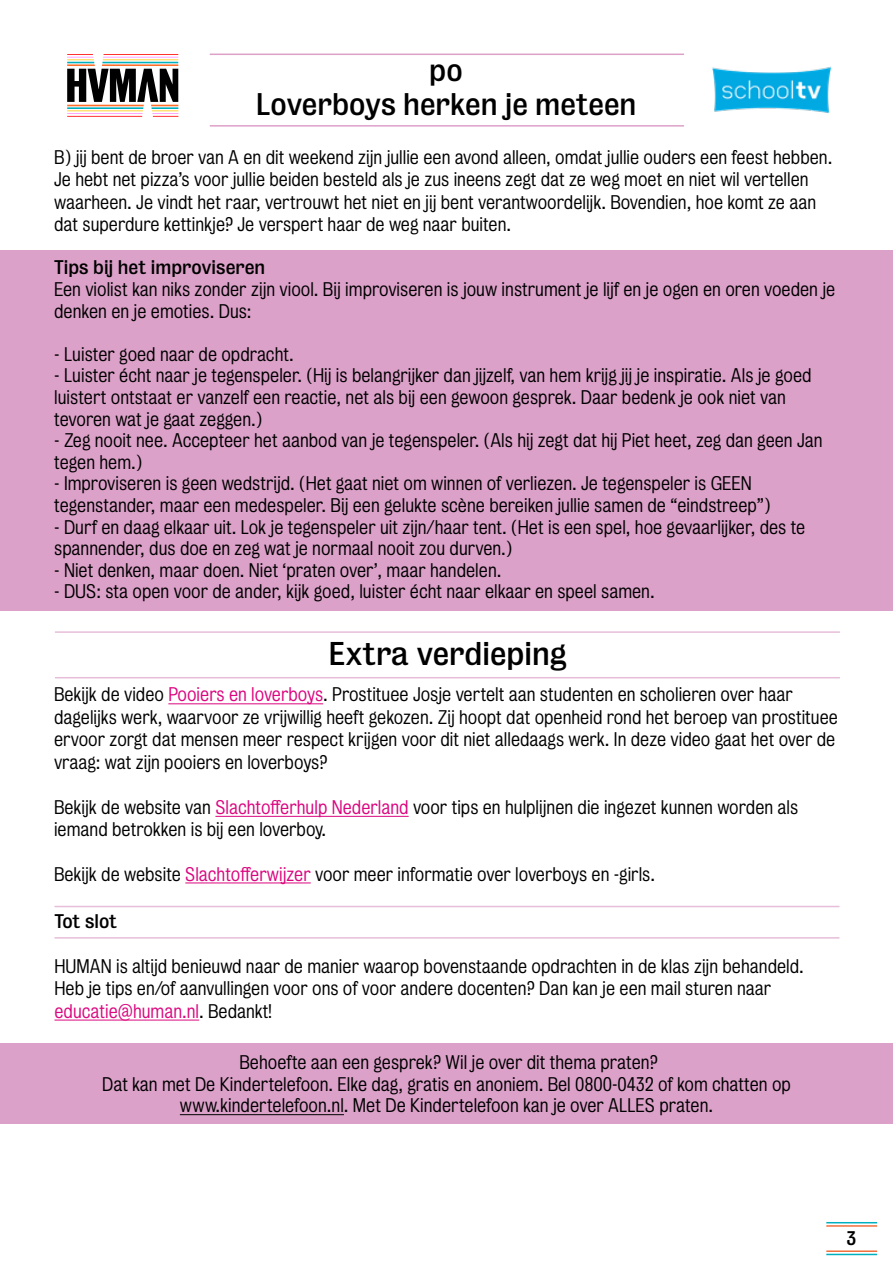
<style>
.page{position:relative;width:893px;height:1263px;background:#fff}
.page>*{position:absolute;margin:0;border:0;box-sizing:border-box;transform-origin:0 0}
.t1{font:30px "Bureau Grot";color:#000}
.t2{font:28.5px/34.2px "Bureau Grot";color:#000;text-align:center}
.t3{font:300 18px/22.5px "Bureau Grot";color:#000}
.t4{font:18px "Bureau Grot";color:#000}
.s1{color:#db067f}
.s2{color:#db0980}
.s3{color:#010202}
</style>
<div class="page">
<hr style="left:210px;top:54px;width:474px;height:1px;background:#dda1c9">
<hr style="left:210px;top:125px;width:474px;height:2px;background:#dda1c9">
<hr style="left:826px;top:1225px;width:51px;height:2px;background:#f06f3b">
<hr style="left:826px;top:1254px;width:51px;height:1px;background:#00b0bf">
<hr style="left:826px;top:1222px;width:51px;height:1px;background:#00b0bf">
<hr style="left:826px;top:1250px;width:51px;height:2px;background:#f06f3b">
<img style="left:712px;top:66px;width:120px;height:47px">
<hr style="left:103px;top:59px;width:75px;height:1px;background:#ffc800">
<hr style="left:102px;top:62px;width:76px;height:1px;background:#00b0bf">
<hr style="left:67px;top:64px;width:28px;height:2px;background:#ff6e28">
<hr style="left:102px;top:64px;width:76px;height:2px;background:#ff6e28">
<svg style="left:103px;top:57px;width:75px;height:1px"></svg>
<hr style="left:103px;top:54px;width:75px;height:1px;background:#f00">
<svg style="left:67px;top:54px;width:27px;height:9px"></svg>
<svg style="left:67px;top:69px;width:111px;height:48px"></svg>
<div style="left:0;top:250px;width:893px;height:361px;background:#dca1c9"></div>
<div style="left:0;top:1044px;width:893px;height:80px;background:#dca1c9"></div>
<hr style="left:168px;top:703px;width:155px;height:1px;background:#db067f">
<hr style="left:215px;top:816px;width:194px;height:1px;background:#db067f">
<hr style="left:185px;top:883px;width:126px;height:1px;background:#db067f">
<hr style="left:180px;top:1114px;width:164px;height:1px;background:#010202">
<hr style="left:55px;top:631px;width:785px;height:2px;background:#e6bed9">
<hr style="left:55px;top:677px;width:785px;height:1px;background:#e6bed9">
<hr style="left:54px;top:1020px;width:145px;height:1px;background:#db0980">
<hr style="left:54px;top:906px;width:785px;height:1px;background:#e6bed9">
<hr style="left:54px;top:937px;width:785px;height:2px;background:#e6bed9">
<h2 class="t2" style="left:255px;top:53px;width:383px">po<br>Loverboys herken je meteen</h2>
<p class="t3" style="left:54px;top:146px;width:780px">B) jij bent de broer van A en dit weekend zijn jullie een avond alleen, omdat jullie ouders een feest hebben.<br>Je hebt net pizza’s voor jullie beiden besteld als je zus ineens zegt dat ze weg moet en niet wil vertellen waarheen. Je vindt het raar, vertrouwt het niet en jij bent verantwoordelijk. Bovendien, hoe komt ze aan dat superdure kettinkje? Je verspert haar de weg naar buiten.</p>
<p class="t4" style="left:54px;top:257px;width:213px">Tips bij het improviseren</p>
<p class="t3" style="left:54px;top:278px;width:783px;line-height:21.6px">Een violist kan niks zonder zijn viool. Bij improviseren is jouw instrument je lijf en je ogen en oren voeden je denken en je emoties. Dus:</p>
<p class="t3" style="left:54px;top:343px;width:241px">- Luister goed naar de opdracht.</p>
<p class="t3" style="left:54px;top:365px;width:759px;line-height:21.6px">- Luister écht naar je tegenspeler. (Hij is belangrijker dan jijzelf, van hem krijg jij je inspiratie. Als je goed luistert ontstaat er vanzelf een reactie, net als bij een gewoon gesprek. Daar bedenk je ook niet van tevoren wat je gaat zeggen.)</p>
<p class="t3" style="left:54px;top:430px;width:770px;line-height:21.6px">- Zeg nooit nee. Accepteer het aanbod van je tegenspeler. (Als hij zegt dat hij Piet heet, zeg dan geen Jan tegen hem.)</p>
<p class="t3" style="left:54px;top:473px;width:718px;line-height:21.6px">- Improviseren is geen wedstrijd. (Het gaat niet om winnen of verliezen. Je tegenspeler is GEEN tegenstander, maar een medespeler. Bij een gelukte scène bereiken jullie samen de “eindstreep”)</p>
<p class="t3" style="left:54px;top:516px;width:753px;line-height:21.6px">- Durf en daag elkaar uit. Lok je tegenspeler uit zijn/haar tent. (Het is een spel, hoe gevaarlijker, des te spannender, dus doe en zeg wat je normaal nooit zou durven.)</p>
<p class="t3" style="left:54px;top:559px;width:449px">- Niet denken, maar doen. Niet ‘praten over’, maar handelen.</p>
<p class="t3" style="left:54px;top:580px;width:602px">- DUS: sta open voor de ander, kijk goed, luister écht naar elkaar en speel samen.</p>
<h1 class="t1" style="left:328px;top:636px;width:240px">Extra verdieping</h1>
<p class="t3" style="left:54px;top:683px;width:785px">Bekijk de video <span class="s1">Pooiers en loverboys</span>. Prostituee Josje vertelt aan studenten en scholieren over haar dagelijks werk, waarvoor ze vrijwillig heeft gekozen. Zij hoopt dat openheid rond het beroep van prostituee ervoor zorgt dat mensen meer respect krijgen voor dit niet alledaags werk. In deze video gaat het over de vraag: wat zijn pooiers en loverboys?</p>
<p class="t3" style="left:54px;top:796px;width:746px">Bekijk de website van <span class="s1">Slachtofferhulp Nederland</span> voor tips en hulplijnen die ingezet kunnen worden als iemand betrokken is bij een loverboy.</p>
<p class="t3" style="left:54px;top:863px;width:603px">Bekijk de website <span class="s1">Slachtofferwijzer</span> voor meer informatie over loverboys en -girls.</p>
<p class="t4" style="left:54px;top:910px;width:64px">Tot slot</p>
<p class="t3" style="left:54px;top:955px;width:751px">HUMAN is altijd benieuwd naar de manier waarop bovenstaande opdrachten in de klas zijn behandeld.<br>Heb je tips en/of aanvullingen voor ons of voor andere docenten? Dan kan je een mail sturen naar <span class="s2">educatie@human.nl</span>. Bedankt!</p>
<p class="t3" style="left:102px;top:1052px;width:690px;line-height:21.6px;text-align:center">Behoefte aan een gesprek? Wil je over dit thema praten?<br>Dat kan met De Kindertelefoon. Elke dag, gratis en anoniem. Bel 0800-0432 of kom chatten op <span class="s3">www.kindertelefoon.nl</span>. Met De Kindertelefoon kan je over ALLES praten.</p>
<p class="t4" style="left:847px;top:1228px;width:11px">3</p>
</div>
